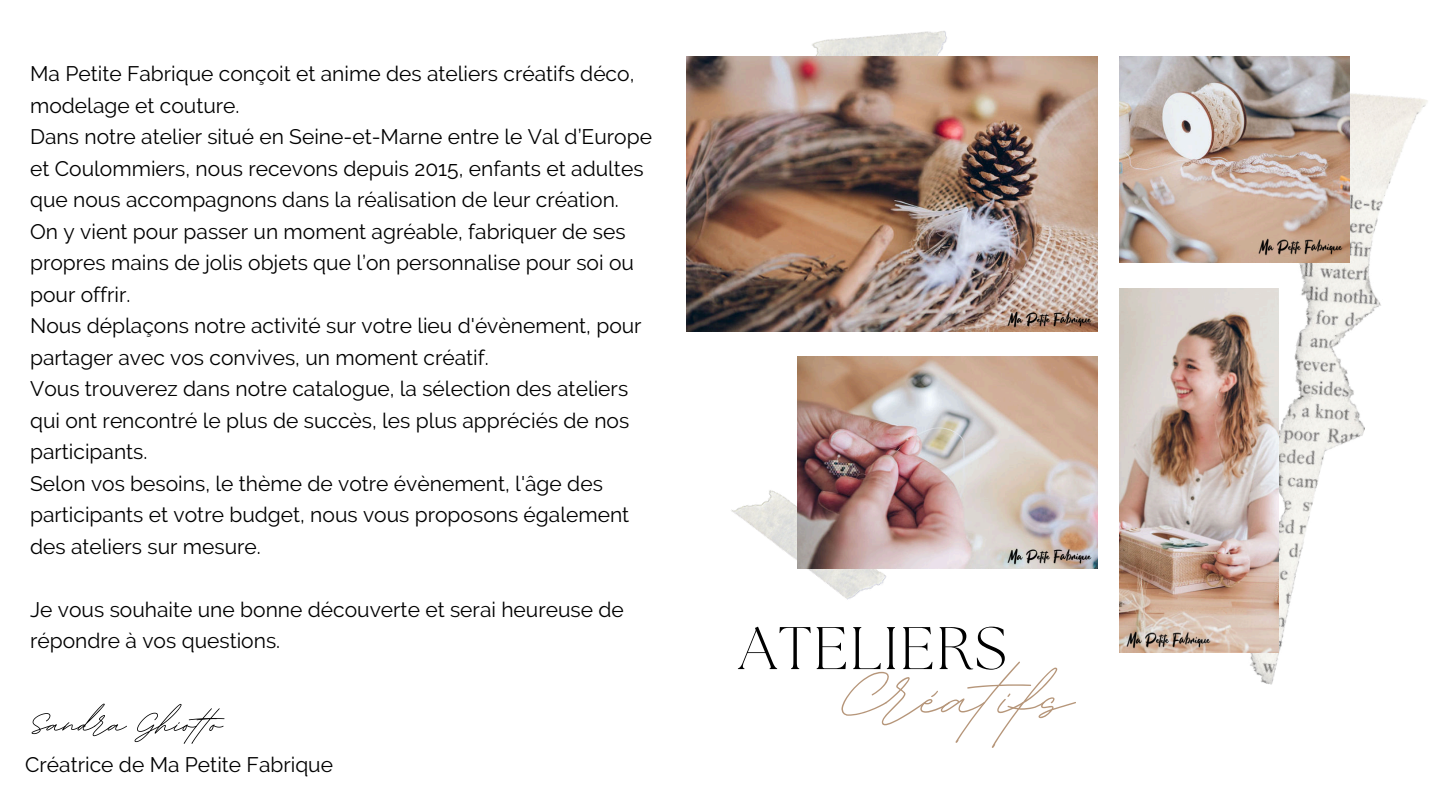
<style>
.page{position:relative;width:1440px;height:810px;background:#fff}
.page>*{position:absolute;margin:0;border:0;box-sizing:border-box;transform-origin:0 0}
.t1{font:120px "BD Script";color:#b6967a}
.t2{font:300 60px "The Seasons";letter-spacing:.025em;color:#000}
.t3{font:700 52px "BD Script";color:#000}
.t4{font:21px/31.5px "Raleway";color:#000}
</style>
<div class="page">
<img style="left:1163px;top:73px;width:265px;height:612px">
<img style="left:1120px;top:289px;width:159px;height:364px">
<img style="left:1120px;top:57px;width:229px;height:206px">
<img style="left:798px;top:31px;width:151px;height:26px">
<img style="left:731px;top:463px;width:155px;height:137px">
<img style="left:686px;top:57px;width:412px;height:274px">
<img style="left:798px;top:356px;width:300px;height:213px">
<img style="left:1004px;top:308px;width:92px;height:23px">
<img style="left:1254px;top:236px;width:93px;height:22px">
<img style="left:1004px;top:545px;width:92px;height:23px">
<img style="left:1122px;top:629px;width:92px;height:22px">
<p class="t4" style="left:30px;top:58px;width:623px">Ma Petite Fabrique conçoit et anime des ateliers créatifs déco, modelage et couture.<br>Dans notre atelier situé en Seine-et-Marne entre le Val d’Europe et Coulommiers, nous recevons depuis 2015, enfants et adultes que nous accompagnons dans la réalisation de leur création.<br>On y vient pour passer un moment agréable, fabriquer de ses propres mains de jolis objets que l’on personnalise pour soi ou pour offrir.<br>Nous déplaçons notre activité sur votre lieu d'évènement, pour partager avec vos convives, un moment créatif.<br>Vous trouverez dans notre catalogue, la sélection des ateliers qui ont rencontré le plus de succès, les plus appréciés de nos participants.<br>Selon vos besoins, le thème de votre évènement, l'âge des participants et votre budget, nous vous proposons également des ateliers sur mesure.</p>
<p class="t4" style="left:30px;top:593px;width:595px">Je vous souhaite une bonne découverte et serai heureuse de répondre à vos questions.</p>
<h3 class="t3" style="left:30px;top:682px;width:193px">Sandra Ghiotto</h3>
<p class="t4" style="left:25px;top:749px;width:309px">Créatrice de Ma Petite Fabrique</p>
<h2 class="t2" style="left:739px;top:609px;width:270px">ATELIERS</h2>
<h1 class="t1" style="left:844px;top:601px;width:230px">Créatifs</h1>
</div>
